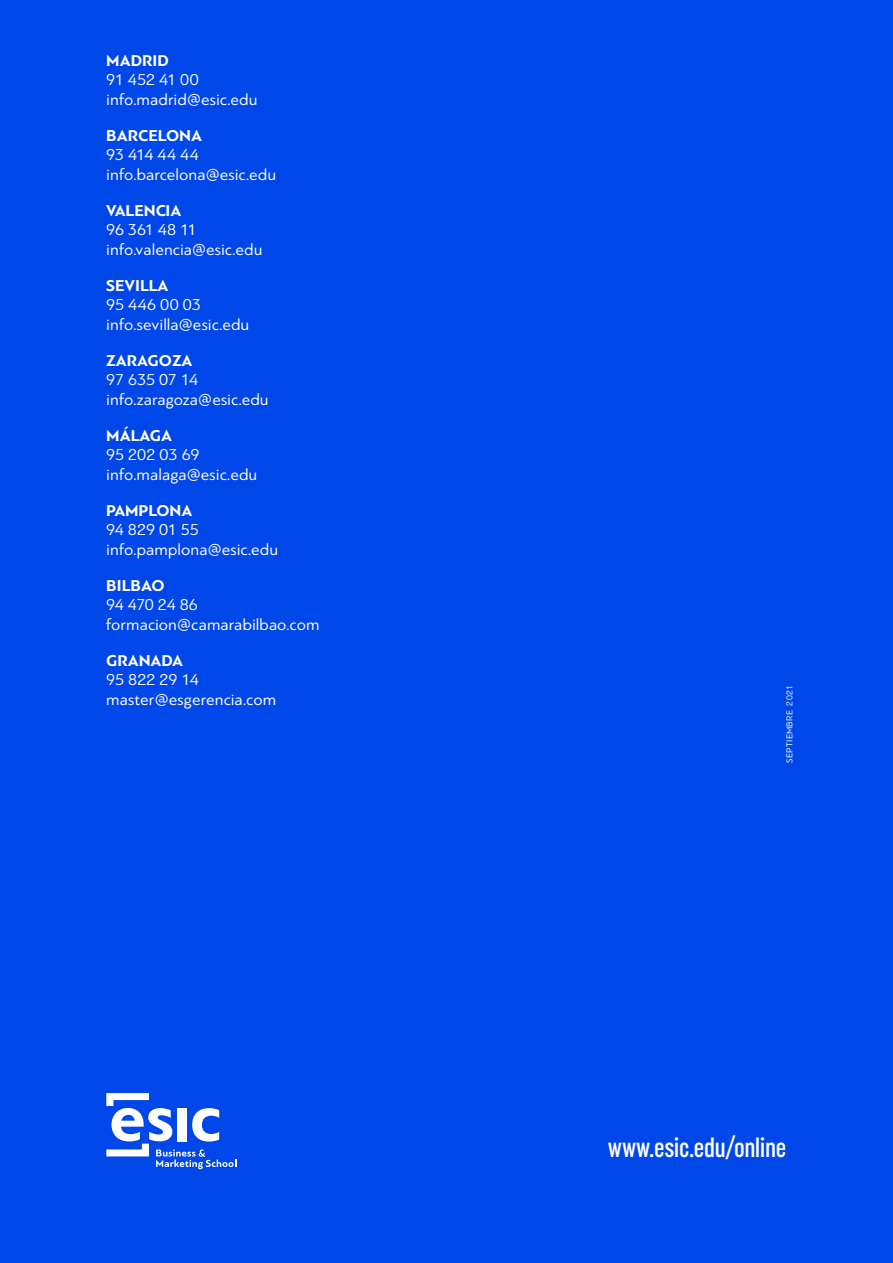
<style>
.page{position:relative;width:893px;height:1263px;background:#0047e9}
.page>*{position:absolute;margin:0;border:0;box-sizing:border-box;transform-origin:0 0}
.t1{font:500 extra-condensed 27.9px "Uniform";letter-spacing:-.015em;color:#fff}
.t2{font:16.5px/19.5px "PF Bague Sans Pro";color:#fff}
.t3{font:700 16.5px "PF Bague Sans Pro";color:#fff}
.t4{font:9px "PF Bague Sans Pro";letter-spacing:.03em;color:#fff}
</style>
<div class="page">
<svg style="left:106px;top:1093px;width:130px;height:76px"></svg>
<p class="t3" style="left:106px;top:50px;width:64px">MADRID</p>
<p class="t2" style="left:106px;top:70px;width:153px">91 452 41 00 info.madrid@esic.edu</p>
<p class="t3" style="left:106px;top:125px;width:97px">BARCELONA</p>
<p class="t2" style="left:106px;top:145px;width:171px">93 414 44 44 info.barcelona@esic.edu</p>
<p class="t3" style="left:106px;top:200px;width:77px">VALENCIA</p>
<p class="t2" style="left:106px;top:220px;width:158px">96 361 48 11 info.valencia@esic.edu</p>
<p class="t3" style="left:106px;top:275px;width:64px">SEVILLA</p>
<p class="t2" style="left:106px;top:295px;width:144px">95 446 00 03 info.sevilla@esic.edu</p>
<p class="t3" style="left:106px;top:350px;width:88px">ZARAGOZA</p>
<p class="t2" style="left:106px;top:370px;width:164px">97 635 07 14 info.zaragoza@esic.edu</p>
<p class="t3" style="left:106px;top:425px;width:67px">MÁLAGA</p>
<p class="t2" style="left:106px;top:445px;width:152px">95 202 03 69 info.malaga@esic.edu</p>
<p class="t3" style="left:106px;top:500px;width:88px">PAMPLONA</p>
<p class="t2" style="left:106px;top:520px;width:173px">94 829 01 55 info.pamplona@esic.edu</p>
<p class="t3" style="left:106px;top:575px;width:60px">BILBAO</p>
<p class="t2" style="left:106px;top:595px;width:215px">94 470 24 86 formacion@camarabilbao.com</p>
<p class="t3" style="left:106px;top:650px;width:78px">GRANADA</p>
<p class="t2" style="left:106px;top:670px;width:171px">95 822 29 14 master@esgerencia.com</p>
<p class="t4" style="left:784px;top:762px;width:79px;rotate:-90deg">SEPTIEMBRE 2021</p>
<h1 class="t1" style="left:608px;top:1131px;width:180px">www.esic.edu/online</h1>
</div>
